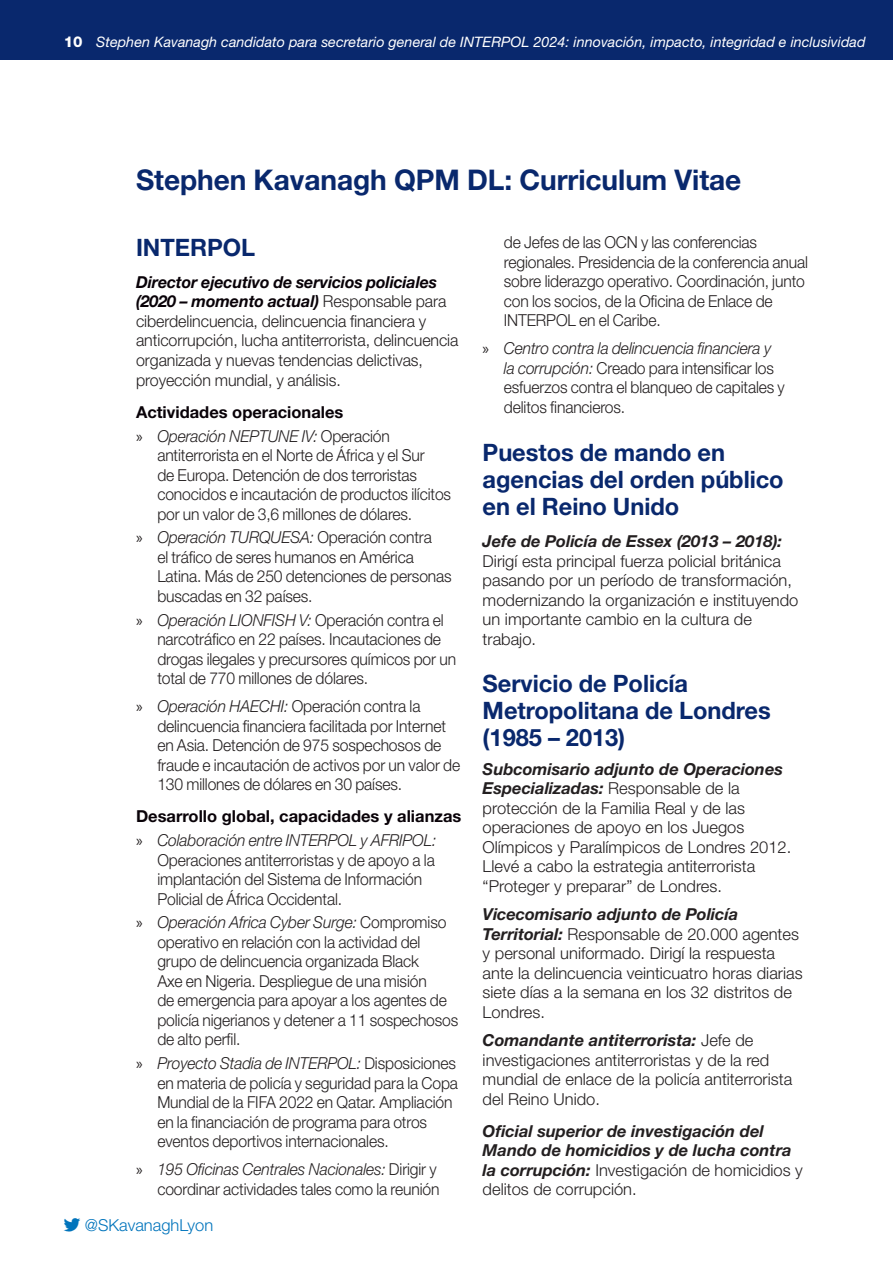
<style>
.page{position:relative;width:893px;height:1263px;background:#fff}
.page>*{position:absolute;margin:0;border:0;box-sizing:border-box;transform-origin:0 0}
.Header_2{font:700 28.5px "Helvetica Neue LT Std";letter-spacing:-.005em;color:#09286d}
.CV_header{font:700 24px/27px "Helvetica Neue LT Std";color:#09286d}
.CV_job_title{font:300 16.5px/19.5px "Helvetica Neue LT Std";letter-spacing:-.01em;color:#231f20;scale:.95 1}
.CV_job_title-2{font:300 16.5px/19.5px "Helvetica Neue LT Std";letter-spacing:-.01em;color:#231f20}
.CV_job_title-3{font:italic 700 16.5px/19.5px "Helvetica Neue LT Std";color:#231f20}
.CV_subsubsection{font:700 16.5px "Helvetica Neue LT Std";color:#090208}
.t1{font:300 16.5px "Helvetica Neue LT Std";color:#0174bc}
.t2{font:italic 14.4px "Helvetica Neue LT Std";color:#fff}
.s1{font-weight:800;font-style:normal;font-size:15px}
.s2{font-weight:700;font-style:italic;color:#090208}
.s3{font-family:"Myriad Pro";font-weight:400}
.s4{font-style:italic}
.s5{font-weight:700;font-style:italic}
.s6{font-weight:300;font-style:normal}
</style>
<div class="page">
<div style="left:0;top:0;width:893px;height:60px;background:#09286d"></div>
<p class="t2" style="left:64px;top:33px;width:803px"><span class="s1">10</span> Stephen Kavanagh candidato para secretario general de INTERPOL 2024: innovación, impacto, integridad e inclusividad</p>
<p class="Header_2" style="left:136px;top:163px;width:607px">Stephen Kavanagh QPM DL: Curriculum Vitae</p>
<p class="CV_header" style="left:136px;top:233px;width:121px">INTERPOL</p>
<p class="CV_job_title-2" style="left:136px;top:272px;width:324px"><span class="s2">Director ejecutivo de servicios policiales (2020 – momento actual)</span> Responsable para ciberdelincuencia, delincuencia financiera y anticorrupción, lucha antiterrorista, delincuencia organizada y nuevas tendencias delictivas, proyección mundial, y análisis.</p>
<p class="CV_subsubsection" style="left:136px;top:402px;width:209px">Actividades operacionales</p>
<p class="CV_job_title" style="left:157px;top:425px;width:311px;text-indent:-21px"><span class="s3">»</span> <span class="s4">Operación NEPTUNE IV:</span> Operación antiterrorista en el Norte de África y el Sur<br>de Europa. Detención de dos terroristas conocidos e incautación de productos ilícitos por un valor de 3,6 millones de dólares.</p>
<p class="CV_job_title" style="left:157px;top:527px;width:311px;text-indent:-21px"><span class="s3">»</span> <span class="s4">Operación TURQUESA:</span> Operación contra<br>el tráfico de seres humanos en América Latina. Más de 250 detenciones de personas buscadas en 32 países.</p>
<p class="CV_job_title" style="left:157px;top:610px;width:316px;text-indent:-21px"><span class="s3">»</span> <span class="s4">Operación LIONFISH V:</span> Operación contra el narcotráfico en 22 países. Incautaciones de drogas ilegales y precursores químicos por un total de 770 millones de dólares.</p>
<p class="CV_job_title" style="left:157px;top:696px;width:320px;text-indent:-21px"><span class="s3">»</span> <span class="s4">Operación HAECHI:</span> Operación contra la delincuencia financiera facilitada por Internet en Asia. Detención de 975 sospechosos de fraude e incautación de activos por un valor de 130 millones de dólares en 30 países.</p>
<p class="CV_subsubsection" style="left:136px;top:806px;width:327px">Desarrollo global, capacidades y alianzas</p>
<p class="CV_job_title" style="left:157px;top:830px;width:295px;text-indent:-21px"><span class="s3">»</span> <span class="s4">Colaboración entre INTERPOL y AFRIPOL:<br></span>Operaciones antiterroristas y de apoyo a la implantación del Sistema de Información Policial de África Occidental.</p>
<p class="CV_job_title" style="left:157px;top:912px;width:318px;text-indent:-21px"><span class="s3">»</span> <span class="s4">Operación Africa Cyber Surge:</span> Compromiso operativo en relación con la actividad del grupo de delincuencia organizada Black<br>Axe en Nigeria. Despliegue de una misión<br>de emergencia para apoyar a los agentes de policía nigerianos y detener a 11 sospechosos de alto perfil.</p>
<p class="CV_job_title" style="left:157px;top:1053px;width:318px;text-indent:-21px"><span class="s3">»</span> <span class="s4">Proyecto Stadia de INTERPOL:</span> Disposiciones en materia de policía y seguridad para la Copa Mundial de la FIFA 2022 en Qatar. Ampliación en la financiación de programa para otros eventos deportivos internacionales.</p>
<p class="CV_job_title" style="left:136px;top:1159px;width:321px;text-align:right"><span class="s3">»</span> <span class="s4">195 Oficinas Centrales Nacionales:</span> Dirigir y coordinar actividades tales como la reunión</p>
<p class="t1" style="left:64px;top:1215px;width:151px">▼▼▼ @SKavanaghLyon</p>
<p class="CV_job_title" style="left:504px;top:232px;width:322px">de Jefes de las OCN y las conferencias regionales. Presidencia de la conferencia anual sobre liderazgo operativo. Coordinación, junto con los socios, de la Oficina de Enlace de INTERPOL en el Caribe.</p>
<p class="CV_job_title" style="left:504px;top:338px;width:297px;text-indent:-21px"><span class="s3">»</span> <span class="s4">Centro contra la delincuencia financiera y la corrupción:</span> Creado para intensificar los esfuerzos contra el blanqueo de capitales y delitos financieros.</p>
<p class="CV_header" style="left:483px;top:438px;width:303px">Puestos de mando en agencias del orden público en el Reino Unido</p>
<p class="CV_job_title-2" style="left:483px;top:531px;width:317px"><span class="s5">Jefe de Policía de Essex (2013 – 2018):<br></span>Dirigí esta principal fuerza policial británica pasando por un período de transformación, modernizando la organización e instituyendo un importante cambio en la cultura de trabajo.</p>
<p class="CV_header" style="left:483px;top:670px;width:290px">Servicio de Policía<br>Metropolitana de Londres (1985 – 2013)</p>
<p class="CV_job_title-2" style="left:483px;top:759px;width:310px"><span class="s5">Subcomisario adjunto de Operaciones Especializadas:</span> Responsable de la protección de la Familia Real y de las operaciones de apoyo en los Juegos Olímpicos y Paralímpicos de Londres 2012.<br>Llevé a cabo la estrategia antiterrorista “Proteger y preparar” de Londres.</p>
<p class="CV_job_title-2" style="left:483px;top:904px;width:322px"><span class="s5">Vicecomisario adjunto de Policía Territorial:</span> Responsable de 20.000 agentes y personal uniformado. Dirigí la respuesta ante la delincuencia veinticuatro horas diarias siete días a la semana en los 32 distritos de Londres.</p>
<p class="CV_job_title-2" style="left:483px;top:1030px;width:311px"><span class="s5">Comandante antiterrorista:</span> Jefe de investigaciones antiterroristas y de la red mundial de enlace de la policía antiterrorista del Reino Unido.</p>
<p class="CV_job_title-3" style="left:483px;top:1121px;width:322px">Oficial superior de investigación del Mando de homicidios y de lucha contra la corrupción: <span class="s6">Investigación de homicidios y delitos de corrupción.</span></p>
</div>
